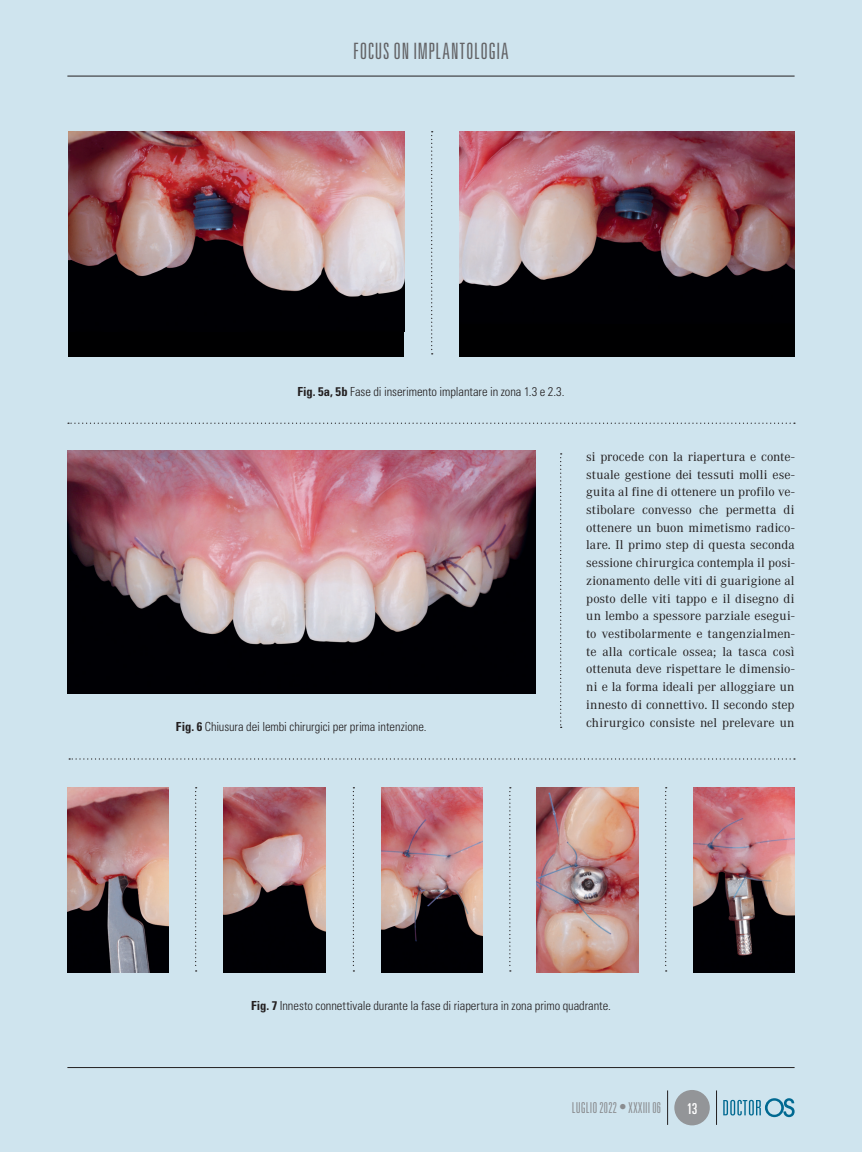
<style>
.page{position:relative;width:862px;height:1152px;background:#fff}
.page>*{position:absolute;margin:0;border:0;box-sizing:border-box;transform-origin:0 0}
.t1{font:300 ultra-condensed 22.5px "Univers";letter-spacing:.03em;color:#636366}
.t2{font:300 ultra-condensed 15px "Univers";letter-spacing:.01em;color:#8a8c8f}
.t3{font:ultra-condensed 15px "Univers";color:#fff}
.t4{font:12.5px/17.8px "Corporate ABQ";color:#231f20;text-align:justify}
.t5{font:300 condensed 12.5px "Univers";letter-spacing:-.005em;color:#231f20}
.s1{font-weight:700}
</style>
<div class="page">
<div style="left:0;top:0;width:861px;height:1152px;background:#cfe4ee"></div>
<hr style="left:67px;top:76px;width:727px;height:1px;background:#231f20">
<hr style="left:67px;top:1067px;width:727px;height:1px;background:#231f20">
<div style="left:674px;top:1090px;width:35px;height:35px;background:#939598;border-radius:50%"></div>
<svg style="left:723px;top:1098px;width:71px;height:19px"></svg>
<hr style="left:716px;top:1090px;width:1px;height:34px;background:#231f20">
<hr style="left:667px;top:1090px;width:1px;height:34px;background:#231f20">
<svg style="left:68px;top:422px;width:726px;height:2px"></svg>
<svg style="left:69px;top:758px;width:725px;height:1px"></svg>
<svg style="left:560px;top:453px;width:1px;height:275px"></svg>
<svg style="left:665px;top:787px;width:1px;height:184px"></svg>
<svg style="left:509px;top:787px;width:1px;height:184px"></svg>
<svg style="left:352px;top:787px;width:2px;height:184px"></svg>
<svg style="left:195px;top:787px;width:1px;height:184px"></svg>
<img style="left:67px;top:451px;width:468px;height:242px">
<svg style="left:431px;top:131px;width:1px;height:223px"></svg>
<div style="left:68px;top:131px;width:336px;height:226px;background:#000001"></div>
<img style="left:68px;top:131px;width:336px;height:166px">
<div style="left:458px;top:131px;width:336px;height:226px;background:#000001"></div>
<img style="left:458px;top:131px;width:336px;height:192px">
<img style="left:67px;top:787px;width:102px;height:185px">
<img style="left:224px;top:787px;width:101px;height:185px">
<img style="left:381px;top:787px;width:101px;height:185px">
<img style="left:536px;top:787px;width:101px;height:185px">
<img style="left:693px;top:787px;width:101px;height:185px">
<h1 class="t1" style="left:353px;top:39px;width:157px">FOCUS ON IMPLANTOLOGIA</h1>
<p class="t5" style="left:297px;top:384px;width:268px"><span class="s1">Fig. 5a, 5b</span> Fase di inserimento implantare in zona 1.3 e 2.3.</p>
<p class="t5" style="left:176px;top:719px;width:252px"><span class="s1">Fig. 6</span> Chiusura dei lembi chirurgici per prima intenzione.</p>
<p class="t4" style="left:586px;top:448px;width:210px">si procede con la riapertura e conte&shy;stuale gestione dei tessuti molli ese&shy;guita al fine di ottenere un profilo ve&shy;stibolare convesso che permetta di ottenere un buon mimetismo radico&shy;lare. Il primo step di questa seconda sessione chirurgica contempla il posi&shy;zionamento delle viti di guarigione al posto delle viti tappo e il disegno di un lembo a spessore parziale esegui&shy;to vestibolarmente e tangenzialmen&shy;te alla corticale ossea; la tasca così ottenuta deve rispettare le dimensio&shy;ni e la forma ideali per alloggiare un innesto di connettivo. Il secondo step chirurgico consiste nel prelevare un</p>
<p class="t5" style="left:251px;top:998px;width:361px"><span class="s1">Fig. 7</span> Innesto connettivale durante la fase di riapertura in zona primo quadrante.</p>
<p class="t2" style="left:571px;top:1100px;width:90px">LUGLIO 2022 • XXXIII 06</p>
<p class="t3" style="left:686px;top:1100px;width:12px">13</p>
</div>
